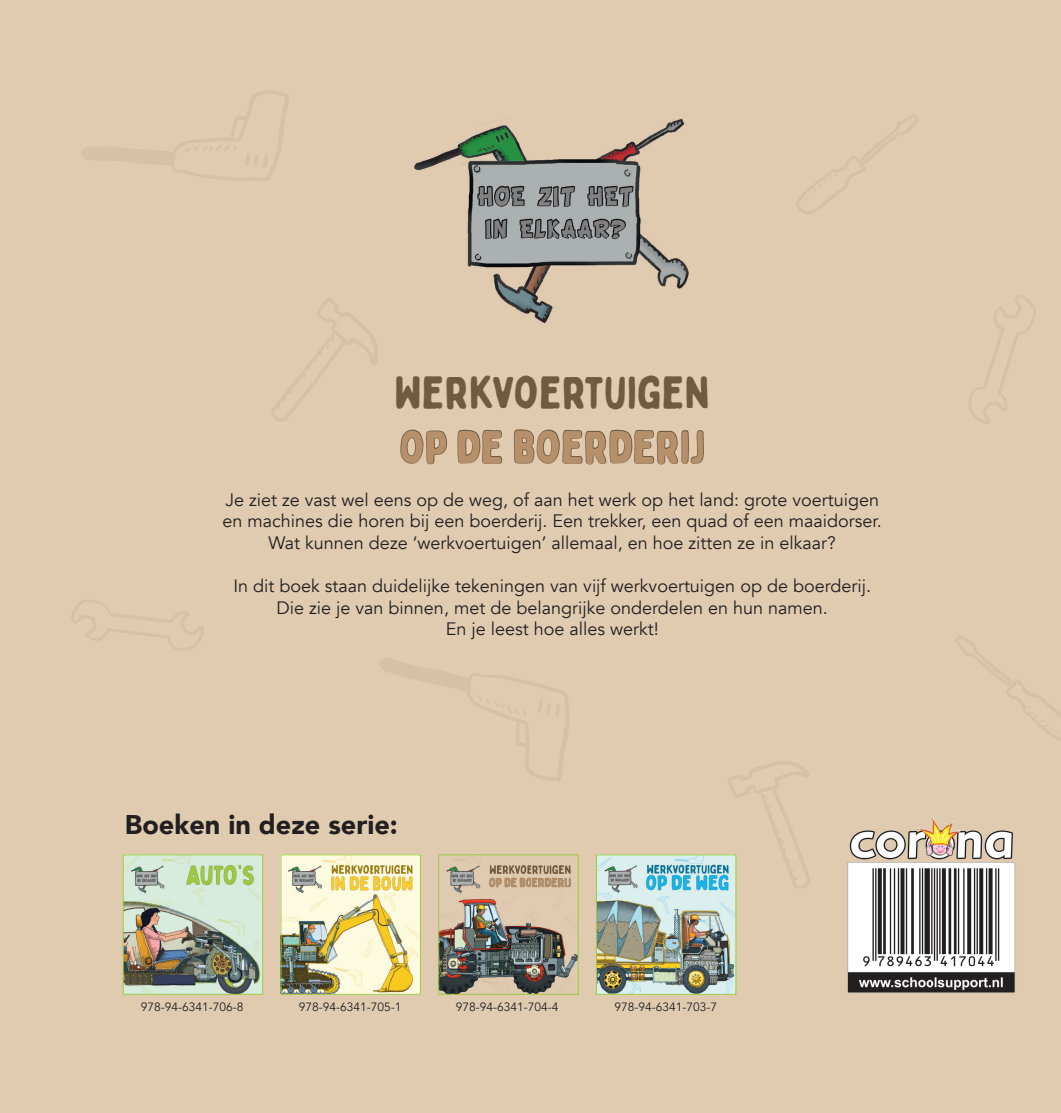
<style>
.page{position:relative;width:1061px;height:1113px;background:#fff}
.page>*{position:absolute;margin:0;border:0;box-sizing:border-box;transform-origin:0 0}
.t1{font:45px/54px "Bobby Jones Soft";color:#715a40}
.t2{font:900 27px "Avenir";color:#231f20}
.t3{font:18px/21.6px "Avenir";color:#231f20;text-align:center}
.t4{font:12px "Avenir";color:#231f20}
</style>
<div class="page">
<div style="left:460px;top:333px;width:208px;height:572px;background:#e0cbb1"></div>
<div style="left:667px;top:851px;width:178px;height:54px;background:#e0cbb1"></div>
<div style="left:0;top:905px;width:149px;height:207px;background:#e0cbb1"></div>
<div style="left:254px;top:905px;width:51px;height:207px;background:#e0cbb1"></div>
<div style="left:409px;top:905px;width:51px;height:207px;background:#e0cbb1"></div>
<div style="left:565px;top:905px;width:50px;height:207px;background:#e0cbb1"></div>
<div style="left:720px;top:905px;width:154px;height:207px;background:#e0cbb1"></div>
<div style="left:149px;top:994px;width:105px;height:118px;background:#e0cbb1"></div>
<div style="left:305px;top:994px;width:104px;height:118px;background:#e0cbb1"></div>
<div style="left:460px;top:994px;width:105px;height:118px;background:#e0cbb1"></div>
<div style="left:615px;top:994px;width:105px;height:118px;background:#e0cbb1"></div>
<svg style="left:795px;top:114px;width:124px;height:101px;background:#dfc9b0"></svg>
<svg style="left:954px;top:634px;width:107px;height:108px;background:#dfcab0"></svg>
<svg style="left:968px;top:294px;width:68px;height:130px;background:#dec9af"></svg>
<svg style="left:70px;top:599px;width:134px;height:52px;background:#dec9af"></svg>
<svg style="left:379px;top:657px;width:190px;height:125px;background:#dec9af"></svg>
<svg style="left:81px;top:90px;width:208px;height:92px;background:#dec9af"></svg>
<svg style="left:727px;top:760px;width:83px;height:128px;background:#dec9af"></svg>
<svg style="left:270px;top:296px;width:108px;height:126px;background:#dec9af"></svg>
<img style="left:845px;top:813px;width:172px;height:183px">
<img style="left:414px;top:93px;width:280px;height:240px">
<img style="left:125px;top:856px;width:136px;height:136px">
<div style="left:123px;top:854px;width:140px;height:140px;border:1px solid #9dcb42"></div>
<img style="left:282px;top:856px;width:137px;height:136px">
<div style="left:280px;top:854px;width:141px;height:140px;border:1px solid #9dcb42"></div>
<img style="left:440px;top:856px;width:136px;height:136px">
<div style="left:438px;top:854px;width:140px;height:140px;border:1px solid #9dcb42"></div>
<img style="left:598px;top:856px;width:136px;height:136px">
<svg style="left:863px;top:868px;width:136px;height:98px"></svg>
<h1 class="t1" style="left:394px;top:367px;width:317px">WERKVOERTUIGEN<br>OP DE BOERDERIJ</h1>
<p class="t3" style="left:223px;top:489px;width:661px">Je ziet ze vast wel eens op de weg, of aan het werk op het land: grote voertuigen en machines die horen bij een boerderij. Een trekker, een quad of een maaidorser.<br>Wat kunnen deze ‘werkvoertuigen’ allemaal, en hoe zitten ze in elkaar?</p>
<p class="t3" style="left:233px;top:575px;width:639px">In dit boek staan duidelijke tekeningen van vijf werkvoertuigen op de boerderij.<br>Die zie je van binnen, met de belangrijke onderdelen en hun namen.<br>En je leest hoe alles werkt!</p>
<h2 class="t2" style="left:125px;top:801px;width:274px">Boeken in deze serie:</h2>
<p class="t4" style="left:141px;top:999px;width:104px">978-94-6341-706-8</p>
<p class="t4" style="left:299px;top:999px;width:104px">978-94-6341-705-1</p>
<p class="t4" style="left:456px;top:999px;width:104px">978-94-6341-704-4</p>
<p class="t4" style="left:614px;top:999px;width:104px">978-94-6341-703-7</p>
</div>
